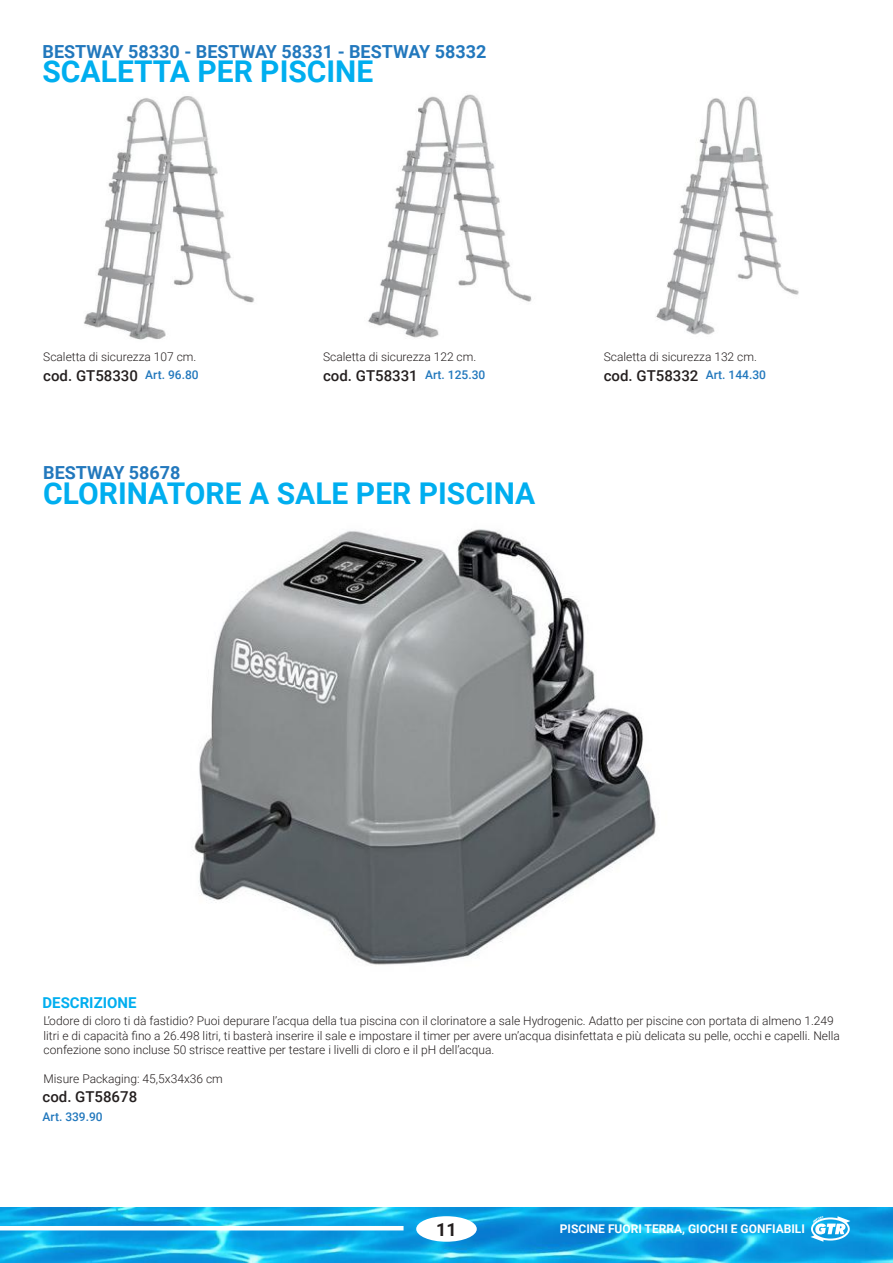
<style>
.page{position:relative;width:893px;height:1263px;background:#fff}
.page>*{position:absolute;margin:0;border:0;box-sizing:border-box;transform-origin:0 0}
.t1{font:700 30px "Roboto";color:#00aeef}
.t2{font:700 18px "Roboto";color:#2278bd}
.t3{font:700 18px "Roboto";color:#241f1f}
.t4{font:500 15px "Roboto";color:#241f1f}
.t5{font:700 15px "Roboto";color:#00aeef}
.t6{font:300 12px/14.4px "Roboto";color:#241f1f}
.t7{font:700 12px "Roboto";color:#fff}
.t8{font:500 12px "Roboto";color:#2278bd}
.s1{font-size:12px;color:#2278bd}
</style>
<div class="page">
<img style="left:0;top:1208px;width:893px;height:55px">
<svg style="left:810px;top:1216px;width:40px;height:26px"></svg>
<div style="left:416px;top:1216px;width:61px;height:26px;background:#fff;border-radius:50%"></div>
<hr style="left:0;top:1226px;width:404px;height:4px;background:#fff">
<img style="left:84px;top:96px;width:170px;height:244px">
<img style="left:656px;top:96px;width:143px;height:239px">
<img style="left:368px;top:94px;width:164px;height:244px">
<img style="left:193px;top:529px;width:463px;height:436px">
<h2 class="t2" style="left:43px;top:39px;width:445px">BESTWAY 58330 - BESTWAY 58331 - BESTWAY 58332</h2>
<h1 class="t1" style="left:43px;top:51px;width:332px">SCALETTA PER PISCINE</h1>
<p class="t6" style="left:43px;top:349px;width:155px">Scaletta di sicurezza 107 cm.</p>
<p class="t6" style="left:323px;top:349px;width:155px">Scaletta di sicurezza 122 cm.</p>
<p class="t6" style="left:604px;top:349px;width:155px">Scaletta di sicurezza 132 cm.</p>
<p class="t4" style="left:43px;top:366px;width:157px">cod. GT58330 <span class="s1">Art. 96.80</span></p>
<p class="t4" style="left:323px;top:366px;width:164px">cod. GT58331 <span class="s1">Art. 125.30</span></p>
<p class="t4" style="left:604px;top:366px;width:164px">cod. GT58332 <span class="s1">Art. 144.30</span></p>
<h2 class="t2" style="left:43px;top:460px;width:139px">BESTWAY 58678</h2>
<h1 class="t1" style="left:43px;top:472px;width:494px">CLORINATORE A SALE PER PISCINA</h1>
<p class="t5" style="left:43px;top:992px;width:96px">DESCRIZIONE</p>
<p class="t6" style="left:44px;top:1013px;width:798px">L’odore di cloro ti dà fastidio? Puoi depurare l’acqua della tua piscina con il clorinatore a sale Hydrogenic. Adatto per piscine con portata di almeno 1.249 litri e di capacità fino a 26.498 litri, ti basterà inserire il sale e impostare il timer per avere un’acqua disinfettata e più delicata su pelle, occhi e capelli. Nella confezione sono incluse 50 strisce reattive per testare i livelli di cloro e il pH dell’acqua.</p>
<p class="t6" style="left:44px;top:1071px;width:181px">Misure Packaging: 45,5x34x36 cm</p>
<p class="t4" style="left:43px;top:1086px;width:96px">cod. GT58678</p>
<p class="t8" style="left:43px;top:1108px;width:62px">Art. 339.90</p>
<h2 class="t3" style="left:436px;top:1217px;width:22px">11</h2>
<p class="t7" style="left:560px;top:1221px;width:247px">PISCINE FUORI TERRA, GIOCHI E GONFIABILI</p>
</div>
